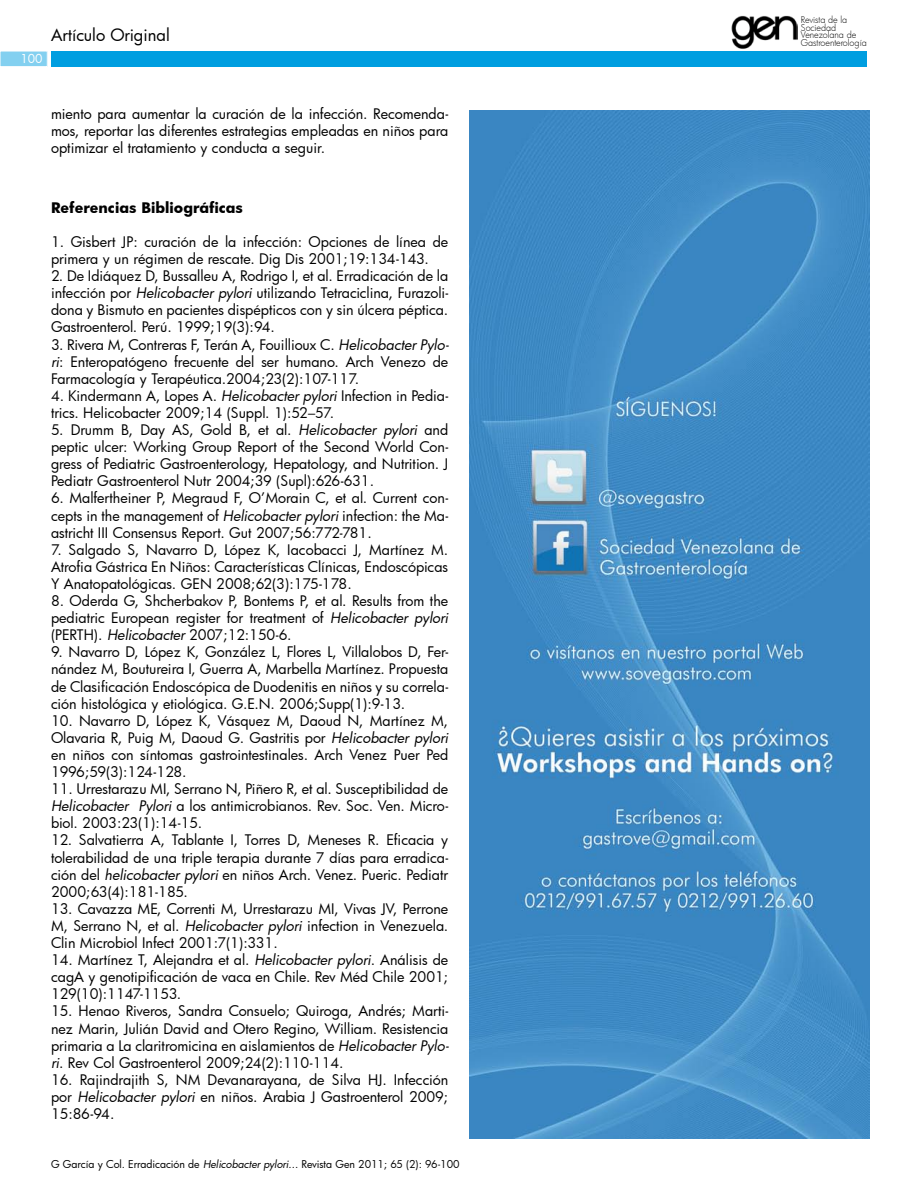
<style>
.page{position:relative;width:918px;height:1188px;background:#fff}
.page>*{position:absolute;margin:0;border:0;box-sizing:border-box;transform-origin:0 0}
.t1{font:16.5px "Futura";color:#000}
.t2{font:14.25px/17.1px "Futura";color:#000;text-align:justify}
.t3{font:700 14.25px "Futura";color:#000}
.t4{font:12px "Futura";color:#fff}
.t5{font:10.5px "Futura";color:#000}
.t6{font:300 9px/7.5px "Futura";letter-spacing:-.005em;color:#000}
.s1{font-style:italic}
</style>
<div class="page">
<div style="left:0;top:51px;width:47px;height:16px;background:#83d0f0"></div>
<div style="left:0;top:51px;width:47px;height:16px;border:1px solid #fff"></div>
<div style="left:51px;top:51px;width:816px;height:16px;background:#009ee0"></div>
<img style="left:731px;top:15px;width:66px;height:34px">
<img style="left:470px;top:110px;width:399px;height:1029px">
<p class="t4" style="left:20px;top:50px;width:24px">100</p>
<p class="t1" style="left:51px;top:24px;width:120px">Artículo Original</p>
<p class="t2" style="left:51px;top:105px;width:399px">miento para aumentar la curación de la infección. Recomenda&shy;mos, reportar las diferentes estrategias empleadas en niños para optimizar el tratamiento y conducta a seguir.</p>
<p class="t3" style="left:51px;top:197px;width:193px">Referencias Bibliográficas</p>
<p class="t2" style="left:51px;top:233px;width:399px">1. Gisbert JP: curación de la infección: Opciones de línea de primera y un régimen de rescate. Dig Dis 2001;19:134-143.</p>
<p class="t2" style="left:51px;top:267px;width:399px">2. De Idiáquez D, Bussalleu A, Rodrigo I, et al. Erradicación de la infección por <span class="s1">Helicobacter pylori</span> utilizando Tetraciclina, Furazoli&shy;dona y Bismuto en pacientes dispépticos con y sin úlcera péptica.<br>Gastroenterol. Perú. 1999;19(3):94.</p>
<p class="t2" style="left:51px;top:335px;width:399px">3. Rivera M, Contreras F, Terán A, Fouillioux C. <span class="s1">Helicobacter Pylo&shy;ri</span>: Enteropatógeno frecuente del ser humano. Arch Venezo de Farmacología y Terapéutica.2004;23(2):107-117.</p>
<p class="t2" style="left:51px;top:387px;width:399px">4. Kindermann A, Lopes A. <span class="s1">Helicobacter pylori</span> Infection in Pedia&shy;trics. Helicobacter 2009;14 (Suppl. 1):52–57.</p>
<p class="t2" style="left:51px;top:421px;width:399px">5. Drumm B, Day AS, Gold B, et al. <span class="s1">Helicobacter pylori</span> and peptic ulcer: Working Group Report of the Second World Con&shy;gress of Pediatric Gastroenterology, Hepatology, and Nutrition. J Pediatr Gastroenterol Nutr 2004;39 (Supl):626-631.</p>
<p class="t2" style="left:51px;top:489px;width:399px">6. Malfertheiner P, Megraud F, O’Morain C, et al. Current con&shy;cepts in the management of <span class="s1">Helicobacter pylori</span> infection: the Ma&shy;astricht III Consensus Report. Gut 2007;56:772-781.</p>
<p class="t2" style="left:51px;top:541px;width:399px">7. Salgado S, Navarro D, López K, Iacobacci J, Martínez M.<br>Atrofia Gástrica En Niños: Características Clínicas, Endoscópicas Y Anatopatológicas. GEN 2008;62(3):175-178.</p>
<p class="t2" style="left:51px;top:592px;width:399px">8. Oderda G, Shcherbakov P, Bontems P, et al. Results from the pediatric European register for treatment of <span class="s1">Helicobacter pylori </span>(PERTH). <span class="s1">Helicobacter</span> 2007;12:150-6.</p>
<p class="t2" style="left:51px;top:643px;width:399px">9. Navarro D, López K, González L, Flores L, Villalobos D, Fer&shy;nández M, Boutureira I, Guerra A, Marbella Martínez. Propuesta de Clasificación Endoscópica de Duodenitis en niños y su correla&shy;ción histológica y etiológica. G.E.N. 2006;Supp(1):9-13.</p>
<p class="t2" style="left:51px;top:712px;width:399px">10. Navarro D, López K, Vásquez M, Daoud N, Martínez M, Olavaria R, Puig M, Daoud G. Gastritis por <span class="s1">Helicobacter pylori </span>en niños con síntomas gastrointestinales. Arch Venez Puer Ped 1996;59(3):124-128.</p>
<p class="t2" style="left:51px;top:780px;width:399px">11. Urrestarazu MI, Serrano N, Piñero R, et al. Susceptibilidad de <span class="s1">Helicobacter Pylori</span> a los antimicrobianos. Rev. Soc. Ven. Micro&shy;biol. 2003:23(1):14-15.</p>
<p class="t2" style="left:51px;top:831px;width:399px">12. Salvatierra A, Tablante I, Torres D, Meneses R. Eficacia y tolerabilidad de una triple terapia durante 7 días para erradica&shy;ción del <span class="s1">helicobacter pylori</span> en niños Arch. Venez. Pueric. Pediatr 2000;63(4):181-185.</p>
<p class="t2" style="left:51px;top:900px;width:399px">13. Cavazza ME, Correnti M, Urrestarazu MI, Vivas JV, Perrone M, Serrano N, et al. <span class="s1">Helicobacter pylori</span> infection in Venezuela.<br>Clin Microbiol Infect 2001:7(1):331.</p>
<p class="t2" style="left:51px;top:951px;width:399px">14. Martínez T, Alejandra et al. <span class="s1">Helicobacter pylori</span>. Análisis de cagA y genotipificación de vaca en Chile. Rev Méd Chile 2001; 129(10):1147-1153.</p>
<p class="t2" style="left:51px;top:1002px;width:399px">15. Henao Riveros, Sandra Consuelo; Quiroga, Andrés; Marti&shy;nez Marin, Julián David and Otero Regino, William. Resistencia primaria a La claritromicina en aislamientos de <span class="s1">Helicobacter Pylo&shy;ri</span>. Rev Col Gastroenterol 2009;24(2):110-114.</p>
<p class="t2" style="left:51px;top:1071px;width:399px">16. Rajindrajith S, NM Devanarayana, de Silva HJ. Infección por <span class="s1">Helicobacter pylori</span> en niños. Arabia J Gastroenterol 2009; 15:86-94.</p>
<p class="t5" style="left:51px;top:1157px;width:410px">G García y Col. Erradicación de <span class="s1">Helicobacter pylori</span>... Revista Gen 2011; 65 (2): 96-100</p>
<p class="t6" style="left:801px;top:16px;width:67px">Revista de la<br>Sociedad<br>Venezolana de<br>Gastroenterología</p>
</div>
